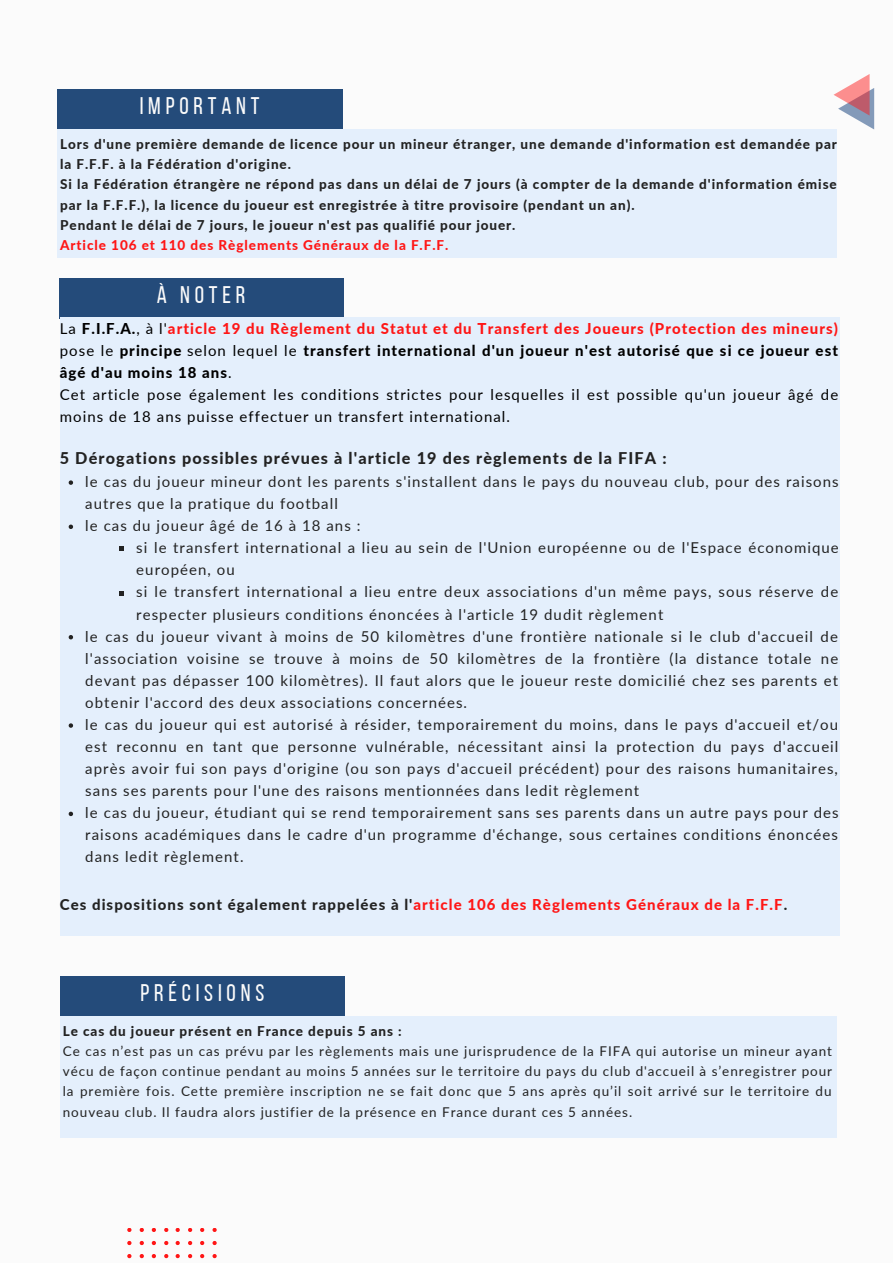
<style>
.page{position:relative;width:893px;height:1264px;background:#fff}
.page>*{position:absolute;margin:0;border:0;box-sizing:border-box;transform-origin:0 0}
.t1{font:24px "Bebas Neue";letter-spacing:.2em;color:#fbfbfb}
.t2{font:800 16.2px "Lato";letter-spacing:.07em;color:#222}
.t3{font:15px/22px "Lato";letter-spacing:.07em;color:#222}
.t4{font:800 15px/22px "Lato";letter-spacing:.07em;color:#000;text-align:justify}
.t5{font:15px/22px "Lato";letter-spacing:.07em;color:#000}
.t6{font:800 15px "Lato";letter-spacing:.07em;color:#222}
.t7{font:800 13.5px/20.2px "Lato";letter-spacing:.07em;color:#222}
.t8{font:13.5px/20.2px "Lato";letter-spacing:.07em;color:#222;text-align:justify}
.t9{font:800 13.5px "Lato";letter-spacing:.07em;color:#ff1616}
.s1{font-weight:400}
.s2{color:#ff1616}
</style>
<div class="page">
<div style="left:0;top:0;width:892px;height:1262px;background:#fbfbfb"></div>
<div style="left:59px;top:278px;width:284px;height:40px;background:#244b7a"></div>
<div style="left:60px;top:317px;width:779px;height:618px;background:#e4effc"></div>
<svg style="left:69px;top:480px;width:4px;height:5px"></svg>
<svg style="left:69px;top:524px;width:4px;height:5px"></svg>
<svg style="left:119px;top:546px;width:5px;height:5px"></svg>
<svg style="left:119px;top:591px;width:5px;height:4px"></svg>
<svg style="left:69px;top:635px;width:4px;height:4px"></svg>
<svg style="left:69px;top:723px;width:4px;height:4px"></svg>
<svg style="left:69px;top:811px;width:4px;height:5px"></svg>
<div style="left:57px;top:89px;width:285px;height:41px;background:#244b7a"></div>
<div style="left:57px;top:129px;width:779px;height:129px;background:#e4effc"></div>
<div style="left:60px;top:976px;width:284px;height:40px;background:#244b7a"></div>
<div style="left:60px;top:1016px;width:776px;height:121px;background:#e4effc"></div>
<svg style="left:175px;top:1228px;width:5px;height:3px"></svg>
<svg style="left:175px;top:1241px;width:5px;height:3px"></svg>
<svg style="left:175px;top:1254px;width:5px;height:4px"></svg>
<svg style="left:188px;top:1228px;width:4px;height:3px"></svg>
<svg style="left:188px;top:1241px;width:4px;height:3px"></svg>
<svg style="left:188px;top:1254px;width:4px;height:4px"></svg>
<svg style="left:200px;top:1228px;width:4px;height:3px"></svg>
<svg style="left:200px;top:1241px;width:4px;height:3px"></svg>
<svg style="left:200px;top:1254px;width:4px;height:4px"></svg>
<svg style="left:212px;top:1228px;width:5px;height:3px"></svg>
<svg style="left:212px;top:1241px;width:5px;height:3px"></svg>
<svg style="left:212px;top:1254px;width:5px;height:4px"></svg>
<svg style="left:127px;top:1228px;width:4px;height:3px"></svg>
<svg style="left:127px;top:1240px;width:4px;height:5px"></svg>
<svg style="left:127px;top:1254px;width:4px;height:4px"></svg>
<svg style="left:140px;top:1228px;width:4px;height:3px"></svg>
<svg style="left:140px;top:1240px;width:4px;height:5px"></svg>
<svg style="left:140px;top:1254px;width:4px;height:4px"></svg>
<svg style="left:152px;top:1228px;width:4px;height:3px"></svg>
<svg style="left:152px;top:1241px;width:4px;height:4px"></svg>
<svg style="left:152px;top:1254px;width:4px;height:4px"></svg>
<svg style="left:164px;top:1228px;width:4px;height:3px"></svg>
<svg style="left:164px;top:1241px;width:4px;height:3px"></svg>
<svg style="left:164px;top:1254px;width:4px;height:4px"></svg>
<svg style="left:833px;top:74px;width:41px;height:55px"></svg>
<p class="t1" style="left:140px;top:96px;width:121px">IMPORTANT</p>
<p class="t7" style="left:60px;top:133px;width:778px">Lors d'une première demande de licence pour un mineur étranger, une demande d'information est demandée par la F.F.F. à la Fédération d'origine.</p>
<p class="t7" style="left:60px;top:174px;width:778px">Si la Fédération étrangère ne répond pas dans un délai de 7 jours (à compter de la demande d'information émise par la F.F.F.), la licence du joueur est enregistrée à titre provisoire (pendant un an).</p>
<p class="t7" style="left:60px;top:214px;width:457px">Pendant le délai de 7 jours, le joueur n'est pas qualifié pour jouer.</p>
<p class="t9" style="left:60px;top:237px;width:389px">Article 106 et 110 des Règlements Généraux de la F.F.F.</p>
<p class="t1" style="left:157px;top:285px;width:90px">À NOTER</p>
<p class="t4" style="left:60px;top:317px;width:779px"><span class="s1">La</span> F.I.F.A.<span class="s1">, à l'</span><span class="s2">article 19 du Règlement du Statut et du Transfert des Joueurs (Protection des mineurs) </span><span class="s1">pose le</span> principe <span class="s1">selon lequel le</span> transfert international d'un joueur n'est autorisé que si ce joueur est âgé d'au moins 18 ans<span class="s1">.</span></p>
<p class="t5" style="left:60px;top:383px;width:779px">Cet article pose également les conditions strictes pour lesquelles il est possible qu'un joueur âgé de moins de 18 ans puisse effectuer un transfert international.</p>
<p class="t2" style="left:60px;top:448px;width:608px">5 Dérogations possibles prévues à l'article 19 des règlements de la FIFA :</p>
<p class="t3" style="left:85px;top:470px;width:754px">le cas du joueur mineur dont les parents s'installent dans le pays du nouveau club, pour des raisons autres que la pratique du football</p>
<p class="t3" style="left:85px;top:514px;width:277px">le cas du joueur âgé de 16 à 18 ans :</p>
<p class="t3" style="left:136px;top:536px;width:704px">si le transfert international a lieu au sein de l'Union européenne ou de l'Espace économique européen, ou</p>
<p class="t3" style="left:136px;top:580px;width:703px">si le transfert international a lieu entre deux associations d'un même pays, sous réserve de respecter plusieurs conditions énoncées à l'article 19 dudit règlement</p>
<p class="t3" style="left:85px;top:624px;width:754px;text-align:justify">le cas du joueur vivant à moins de 50 kilomètres d'une frontière nationale si le club d'accueil de l'association voisine se trouve à moins de 50 kilomètres de la frontière (la distance totale ne devant pas dépasser 100 kilomètres). Il faut alors que le joueur reste domicilié chez ses parents et obtenir l'accord des deux associations concernées.</p>
<p class="t3" style="left:85px;top:713px;width:754px;text-align:justify">le cas du joueur qui est autorisé à résider, temporairement du moins, dans le pays d'accueil et/ou est reconnu en tant que personne vulnérable, nécessitant ainsi la protection du pays d'accueil après avoir fui son pays d'origine (ou son pays d'accueil précédent) pour des raisons humanitaires, sans ses parents pour l'une des raisons mentionnées dans ledit règlement</p>
<p class="t3" style="left:85px;top:801px;width:754px;text-align:justify">le cas du joueur, étudiant qui se rend temporairement sans ses parents dans un autre pays pour des raisons académiques dans le cadre d'un programme d'échange, sous certaines conditions énoncées dans ledit règlement.</p>
<p class="t6" style="left:60px;top:895px;width:728px">Ces dispositions sont également rappelées à l'<span class="s2">article 106 des Règlements Généraux de la F.F.F</span>.</p>
<p class="t1" style="left:140px;top:983px;width:125px">PRÉCISIONS</p>
<p class="t7" style="left:63px;top:1020px;width:340px">Le cas du joueur présent en France depuis 5 ans :</p>
<p class="t8" style="left:63px;top:1040px;width:770px">Ce cas n’est pas un cas prévu par les règlements mais une jurisprudence de la FIFA qui autorise un mineur ayant vécu de façon continue pendant au moins 5 années sur le territoire du pays du club d'accueil à s’enregistrer pour la première fois. Cette première inscription ne se fait donc que 5 ans après qu’il soit arrivé sur le territoire du nouveau club. Il faudra alors justifier de la présence en France durant ces 5 années.</p>
</div>
